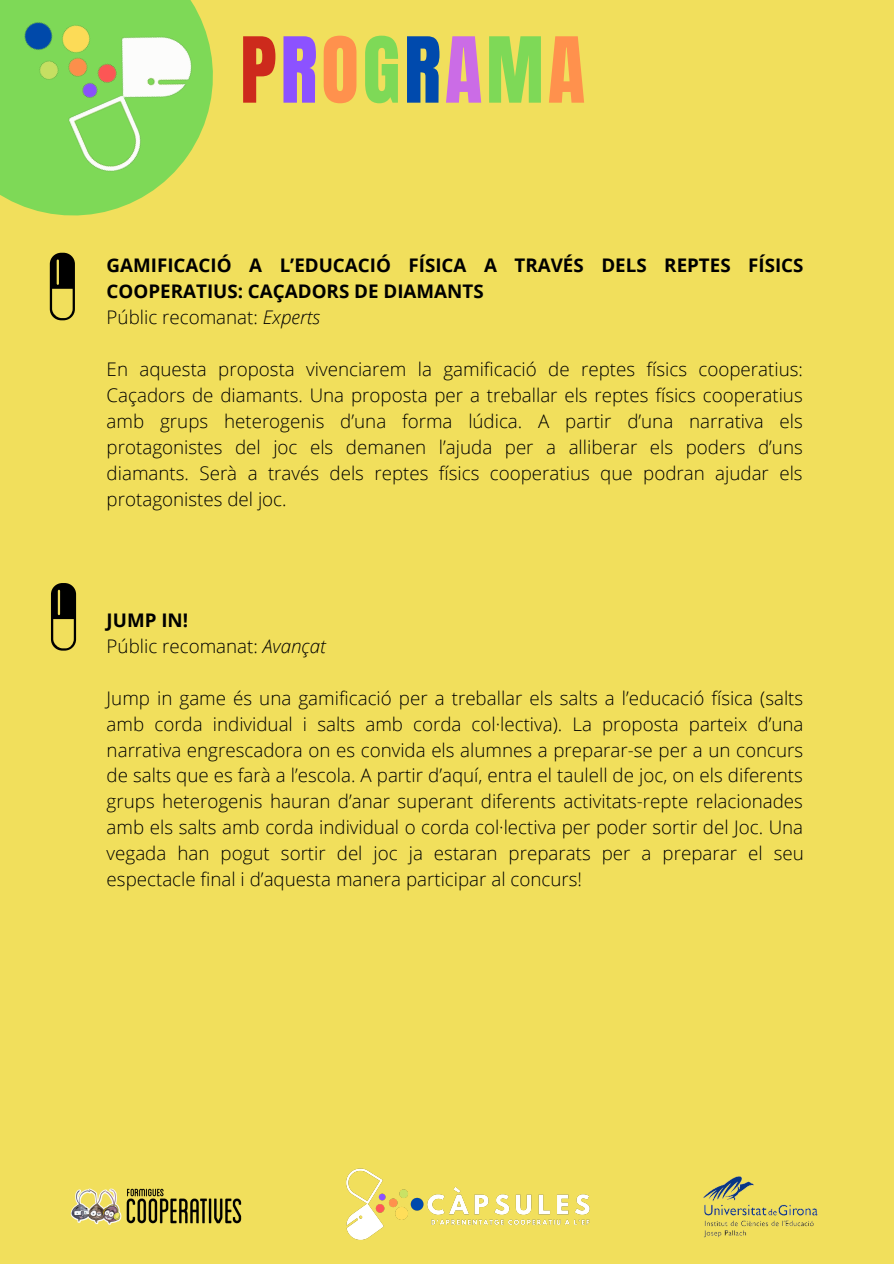
<style>
.page{position:relative;width:894px;height:1264px;background:#fff}
.page>*{position:absolute;margin:0;border:0;box-sizing:border-box;transform-origin:0 0}
.t1{font:77.25px "Anton";letter-spacing:.05em;color:#ff914d}
.t2{font:300 18.75px/26px "Open Sans";color:#000;text-align:justify}
.t3{font:700 18.75px/26px "Open Sans";color:#000}
.s1{color:#cd2a1c}
.s2{color:#8c52ff}
.s3{color:#7ed957}
.s4{color:#004aad}
.s5{color:#cb6ce6}
.s6{font-style:italic}
</style>
<div class="page">
<div style="left:0;top:0;width:893px;height:1263px;background:#f1df5c"></div>
<svg style="left:50px;top:270px;width:25px;height:50px"></svg>
<svg style="left:51px;top:583px;width:25px;height:67px"></svg>
<svg style="left:49px;top:252px;width:26px;height:18px"></svg>
<img style="left:0;top:0;width:213px;height:216px">
<img style="left:346px;top:1168px;width:244px;height:72px">
<img style="left:703px;top:1176px;width:115px;height:62px">
<img style="left:70px;top:1188px;width:172px;height:37px">
<p class="t1" style="left:240px;top:15px;width:346px"><span class="s1">P</span><span class="s2">R</span>O<span class="s3">G</span><span class="s4">R</span><span class="s5">A</span><span class="s3">M</span>A</p>
<p class="t3" style="left:107px;top:252px;width:698px">GAMIFICACIÓ A L’EDUCACIÓ FÍSICA A TRAVÉS DELS REPTES FÍSICS<br>COOPERATIUS: CAÇADORS DE DIAMANTS</p>
<p class="t2" style="left:107px;top:304px;width:215px">Públic recomanat: <span class="s6">Experts</span></p>
<p class="t2" style="left:107px;top:356px;width:697px">En aquesta proposta vivenciarem la gamificació de reptes físics cooperatius:<br>Caçadors de diamants. Una proposta per a treballar els reptes físics cooperatius amb grups heterogenis d’una forma lúdica. A partir d’una narrativa els protagonistes del joc els demanen l’ajuda per a alliberar els poders d’uns diamants. Serà a través dels reptes físics cooperatius que podran ajudar els protagonistes del joc.</p>
<p class="t3" style="left:107px;top:606px;width:83px">JUMP IN!</p>
<p class="t2" style="left:107px;top:632px;width:220px">Públic recomanat: <span class="s6">Avançat</span></p>
<p class="t2" style="left:107px;top:684px;width:698px">Jump in game és una gamificació per a treballar els salts a l’educació física (salts amb corda individual i salts amb corda col·lectiva). La proposta parteix d’una narrativa engrescadora on es convida els alumnes a preparar-se per a un concurs de salts que es farà a l’escola. A partir d’aquí, entra el taulell de joc, on els diferents grups heterogenis hauran d’anar superant diferents activitats-repte relacionades amb els salts amb corda individual o corda col·lectiva per poder sortir del Joc. Una vegada han pogut sortir del joc ja estaran preparats per a preparar el seu espectacle final i d’aquesta manera participar al concurs!</p>
</div>
